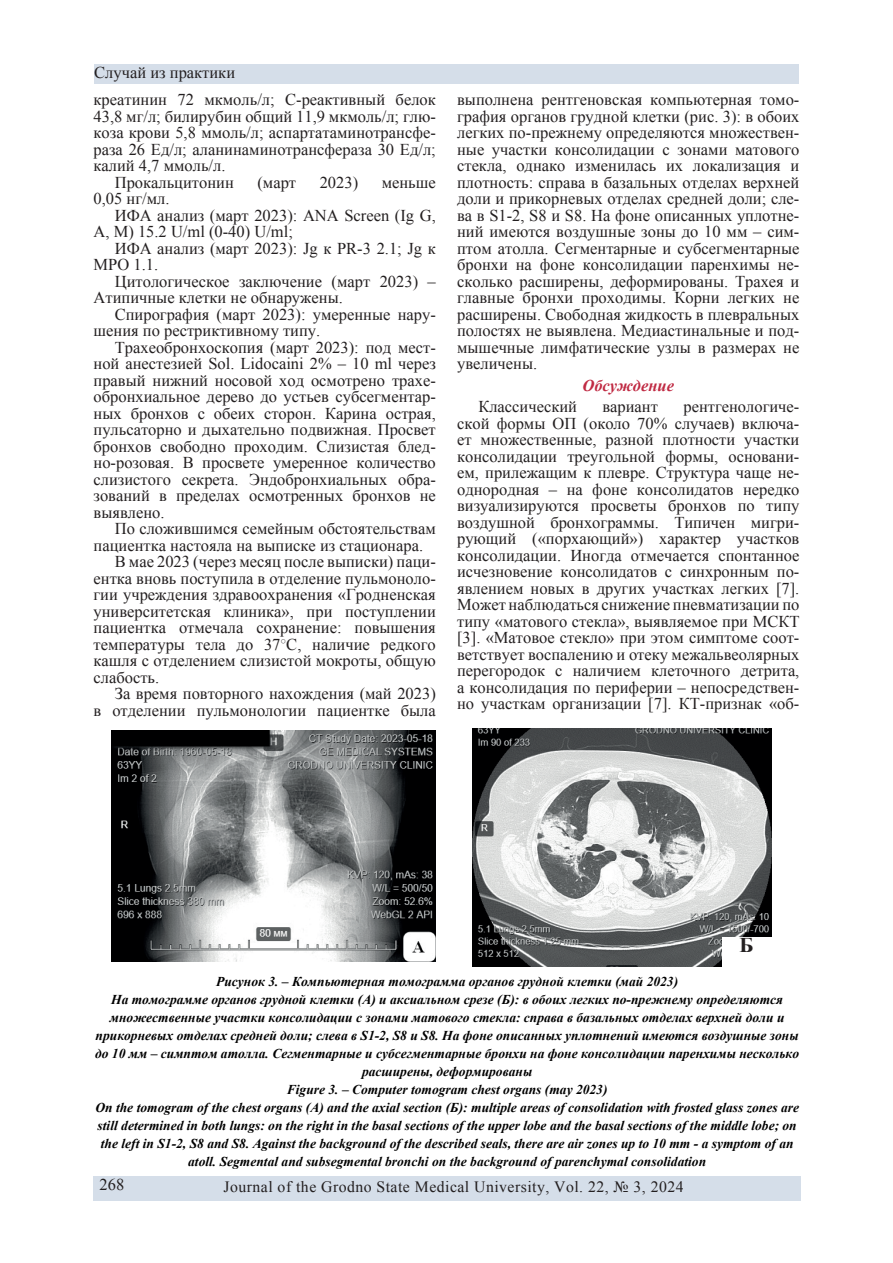
<style>
.page{position:relative;width:893px;height:1263px;background:#fff}
.page>*{position:absolute;margin:0;border:0;box-sizing:border-box;transform-origin:0 0}
.t1{font:700 21px "Times New Roman";color:#231f20}
.t2{font:16.5px/16.5px "Times New Roman";color:#231f20;text-align:justify}
.t3{font:italic 700 16.5px "Times New Roman";color:#c02a43}
.t4{font:15.75px "Times New Roman";letter-spacing:.03em;color:#231f20}
.t5{font:italic 700 13.5px/18px "Times New Roman";color:#000001;text-align:center}
</style>
<div class="page">
<div style="left:94px;top:1176px;width:707px;height:25px;background:#d5dee9"></div>
<div style="left:94px;top:65px;width:705px;height:19px;background:#d5dee9"></div>
<img style="left:472px;top:729px;width:299px;height:237px">
<img style="left:112px;top:730px;width:324px;height:232px">
<div style="left:722px;top:938px;width:49px;height:30px;background:#fff"></div>
<p class="t2" style="left:94px;top:64px;width:142px">Случай из практики</p>
<p class="t2" style="left:94px;top:91px;width:344px">креатинин 72 мкмоль/л; C-реактивный белок</p>
<p class="t2" style="left:94px;top:107px;width:344px">43,8 мг/л; билирубин общий 11,9 мкмоль/л; глю-</p>
<p class="t2" style="left:94px;top:124px;width:344px">коза крови 5,8 ммоль/л; аспартатаминотрансфе-</p>
<p class="t2" style="left:94px;top:140px;width:344px">раза 26 Ед/л; аланинаминотрансфераза 30 Ед/л;</p>
<p class="t2" style="left:94px;top:157px;width:133px">калий 4,7 ммоль/л.</p>
<p class="t2" style="left:115px;top:173px;width:121px">Прокальцитонин</p>
<p class="t2" style="left:257px;top:173px;width:40px">(март</p>
<p class="t2" style="left:320px;top:173px;width:40px">2023)</p>
<p class="t2" style="left:382px;top:173px;width:56px">меньше</p>
<p class="t2" style="left:94px;top:190px;width:77px">0,05 нг/мл.</p>
<p class="t2" style="left:115px;top:206px;width:323px">ИФА анализ (март 2023): ANA Screen (Ig G,</p>
<p class="t2" style="left:94px;top:223px;width:201px">A, M) 15.2 U/ml (0-40) U/ml;</p>
<p class="t2" style="left:115px;top:239px;width:323px">ИФА анализ (март 2023): Jg к PR-3 2.1; Jg к</p>
<p class="t2" style="left:94px;top:256px;width:66px">MPO 1.1.</p>
<p class="t2" style="left:115px;top:272px;width:323px">Цитологическое заключение (март 2023) –</p>
<p class="t2" style="left:94px;top:289px;width:251px">Атипичные клетки не обнаружены.</p>
<p class="t2" style="left:115px;top:305px;width:323px">Спирография (март 2023): умеренные нару-</p>
<p class="t2" style="left:94px;top:322px;width:228px">шения по рестриктивному типу.</p>
<p class="t2" style="left:115px;top:338px;width:323px">Трахеобронхоскопия (март 2023): под мест-</p>
<p class="t2" style="left:94px;top:355px;width:344px">ной анестезией Sol. Lidocaini 2% – 10 ml через</p>
<p class="t2" style="left:94px;top:371px;width:344px">правый нижний носовой ход осмотрено трахе-</p>
<p class="t2" style="left:94px;top:388px;width:344px">обронхиальное дерево до устьев субсегментар-</p>
<p class="t2" style="left:94px;top:404px;width:344px">ных бронхов с обеих сторон. Карина острая,</p>
<p class="t2" style="left:94px;top:421px;width:344px">пульсаторно и дыхательно подвижная. Просвет</p>
<p class="t2" style="left:94px;top:437px;width:344px">бронхов свободно проходим. Слизистая блед-</p>
<p class="t2" style="left:94px;top:454px;width:344px">но-розовая. В просвете умеренное количество</p>
<p class="t2" style="left:94px;top:470px;width:344px">слизистого секрета. Эндобронхиальных обра-</p>
<p class="t2" style="left:94px;top:487px;width:344px">зований в пределах осмотренных бронхов не</p>
<p class="t2" style="left:94px;top:503px;width:73px">выявлено.</p>
<p class="t2" style="left:115px;top:520px;width:323px">По сложившимся семейным обстоятельствам</p>
<p class="t2" style="left:94px;top:536px;width:331px">пациентка настояла на выписке из стационара.</p>
<p class="t2" style="left:115px;top:553px;width:323px">В мае 2023 (через месяц после выписки) паци-</p>
<p class="t2" style="left:94px;top:569px;width:344px">ентка вновь поступила в отделение пульмоноло-</p>
<p class="t2" style="left:94px;top:586px;width:344px">гии учреждения здравоохранения «Гродненская</p>
<p class="t2" style="left:94px;top:602px;width:344px">университетская клиника», при поступлении</p>
<p class="t2" style="left:94px;top:619px;width:344px">пациентка отмечала сохранение: повышения</p>
<p class="t2" style="left:94px;top:635px;width:344px">температуры тела до 37<sup>○</sup>С, наличие редкого</p>
<p class="t2" style="left:94px;top:652px;width:344px">кашля с отделением слизистой мокроты, общую</p>
<p class="t2" style="left:94px;top:668px;width:67px">слабость.</p>
<p class="t2" style="left:115px;top:685px;width:323px">За время повторного нахождения (май 2023)</p>
<p class="t2" style="left:94px;top:701px;width:344px">в отделении пульмонологии пациентке была</p>
<p class="t2" style="left:457px;top:91px;width:344px">выполнена рентгеновская компьютерная томо&shy;графия органов грудной клетки (рис. 3): в обоих легких по-прежнему определяются множествен&shy;ные участки консолидации с зонами матового стекла, однако изменилась их локализация и плотность: справа в базальных отделах верхней доли и прикорневых отделах средней доли; сле&shy;ва в S1-2, S8 и S8. На фоне описанных уплотне&shy;ний имеются воздушные зоны до 10 мм – сим&shy;птом атолла. Сегментарные и субсегментарные бронхи на фоне консолидации паренхимы не&shy;сколько расширены, деформированы. Трахея и главные бронхи проходимы. Корни легких не расширены. Свободная жидкость в плевральных полостях не выявлена. Медиастинальные и под&shy;мышечные лимфатические узлы в размерах не увеличены.</p>
<p class="t3" style="left:582px;top:374px;width:93px">Обсуждение</p>
<p class="t2" style="left:478px;top:398px;width:100px">Классический</p>
<p class="t2" style="left:602px;top:398px;width:57px">вариант</p>
<p class="t2" style="left:457px;top:398px;width:344px;text-indent:226px">рентгенологиче&shy;ской формы ОП (около 70% случаев) включа&shy;ет множественные, разной плотности участки консолидации треугольной формы, основани&shy;ем, прилежащим к плевре. Структура чаще не&shy;однородная – на фоне консолидатов нередко визуализируются просветы бронхов по типу воздушной бронхограммы. Типичен мигри&shy;рующий («порхающий») характер участков консолидации. Иногда отмечается спонтанное исчезновение консолидатов с синхронным по&shy;явлением новых в других участках легких [7].<br>Может наблюдаться снижение пневматизации по типу «матового стекла», выявляемое при МСКТ [3]. «Матовое стекло» при этом симптоме соот&shy;ветствует воспалению и отеку межальвеолярных перегородок с наличием клеточного детрита, а консолидация по периферии – непосредствен&shy;но участкам организации [7]. КТ-признак «об-</p>
<p class="t1" style="left:740px;top:930px;width:15px">Б</p>
<p class="t5" style="left:95px;top:972px;width:706px">Рисунок 3. – Компьютерная томограмма органов грудной клетки (май 2023)<br>На томограмме органов грудной клетки (А) и аксиальном срезе (Б): в обоих легких по-прежнему определяются множественные участки консолидации с зонами матового стекла: справа в базальных отделах верхней доли и прикорневых отделах средней доли; слева в S1-2, S8 и S8. На фоне описанных уплотнений имеются воздушные зоны до 10 мм – симптом атолла. Сегментарные и субсегментарные бронхи на фоне консолидации паренхимы несколько расширены, деформированы<br>Figure 3. – Computer tomogram chest organs (may 2023)<br>On the tomogram of the chest organs (A) and the axial section (Б): multiple areas of consolidation with frosted glass zones are still determined in both lungs: on the right in the basal sections of the upper lobe and the basal sections of the middle lobe; on the left in S1-2, S8 and S8. Against the background of the described seals, there are air zones up to 10 mm - a symptom of an atoll. Segmental and subsegmental bronchi on the background of parenchymal consolidation</p>
<p class="t2" style="left:100px;top:1176px;width:26px">268</p>
<p class="t4" style="left:224px;top:1176px;width:462px">Journal of the Grodno State Medical University, Vol. 22, № 3, 2024</p>
</div>
